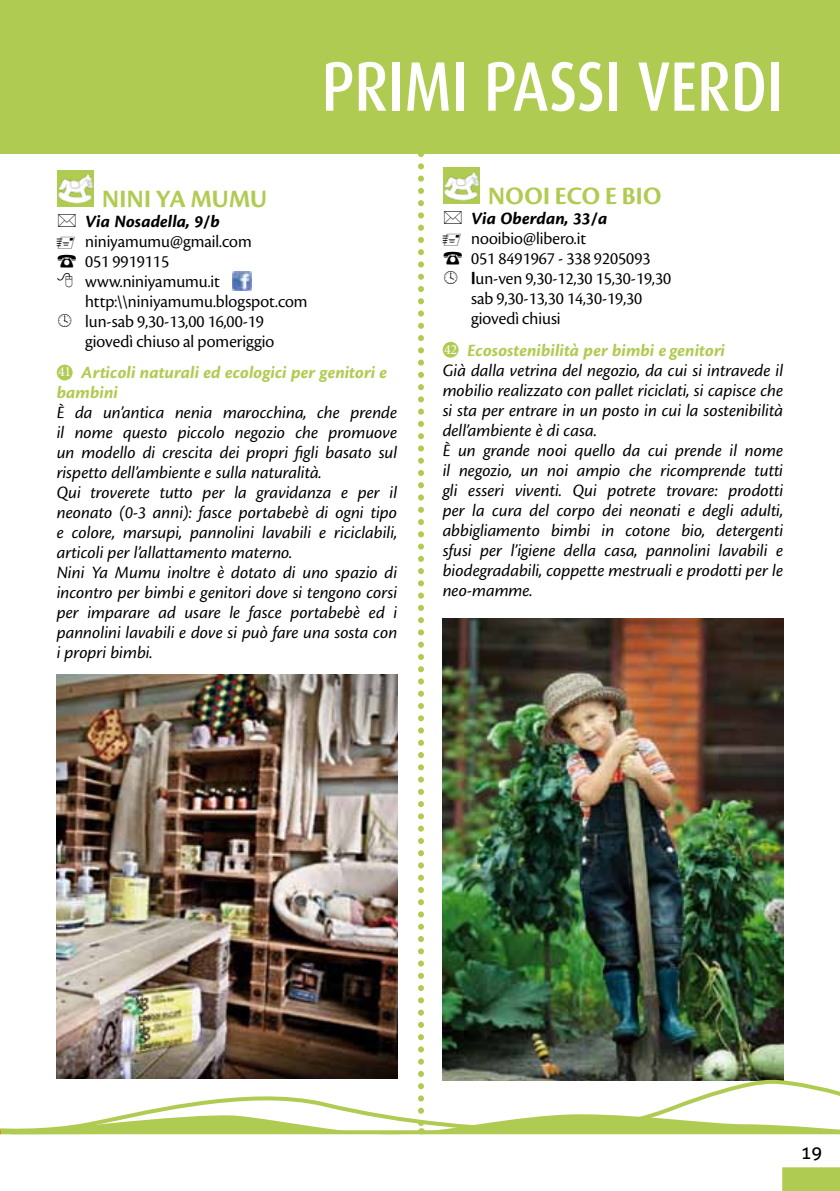
<style>
.page{position:relative;width:840px;height:1191px;background:#fff}
.page>*{position:absolute;margin:0;border:0;box-sizing:border-box;transform-origin:0 0}
.t1{font:500 70px "Dax";color:#fff;scale:.85 1}
.t2{font:26px "Cronos Pro Bold Disp";letter-spacing:.015em;color:#b0cb52}
.t3{font:italic 18px/20px "Cronos Pro";letter-spacing:-.005em;color:#000}
.t4{font:18px "Cronos Pro Disp";color:#000}
.t5{font:18px/20px "Cronos Pro Bold Capt It";color:#b0cb52}
.t6{font:18px "Cronos Pro Bold Capt It";color:#000}
.t7{font:18px "Aller";color:#000}
.s1{font-family:"Minion Pro";font-size:14px;color:#fff}
.s2{font-family:"Cronos Pro Bold Disp"}
</style>
<div class="page">
<div style="left:0;top:0;width:839px;height:153px;background:#b0cb52"></div>
<svg style="left:782px;top:1167px;width:57px;height:24px"></svg>
<img style="left:0;top:154px;width:839px;height:981px">
<h1 class="t1" style="left:321px;top:47px;width:71px">PRIMI</h1>
<h1 class="t1" style="left:484px;top:47px;width:251px">PASSI VERDI</h1>
<h2 class="t2" style="left:94px;top:184px;width:175px">NINI YA MUMU</h2>
<p class="t6" style="left:85px;top:211px;width:136px">Via Nosadella, 9/b</p>
<p class="t4" style="left:85px;top:231px;width:168px">niniyamumu@gmail.com</p>
<p class="t4" style="left:57px;top:251px;width:114px">☎ 051 9919115</p>
<p class="t4" style="left:85px;top:271px;width:136px">www.niniyamumu.it</p>
<p class="t4" style="left:85px;top:291px;width:224px">http:\\niniyamumu.blogspot.com</p>
<p class="t4" style="left:85px;top:311px;width:180px">lun-sab 9,30-13,00 16,00-19</p>
<p class="t4" style="left:85px;top:331px;width:190px">giovedì chiuso al pomeriggio</p>
<p class="t5" style="left:57px;top:363px;width:332px"><span class="s1">41</span> Articoli naturali ed ecologici per genitori e bambini</p>
<p class="t3" style="left:57px;top:403px;width:342px">È da un’antica nenia marocchina, che prende il nome questo piccolo negozio che promuove un modello di crescita dei propri figli basato sul rispetto dell’ambiente e sulla naturalità.<br>Qui troverete tutto per la gravidanza e per il neonato (0-3 anni): fasce portabebè di ogni tipo e colore, marsupi, pannolini lavabili e riciclabili, articoli per l’allattamento materno.<br>Nini Ya Mumu inoltre è dotato di uno spazio di incontro per bimbi e genitori dove si tengono corsi per imparare ad usare le fasce portabebè ed i pannolini lavabili e dove si può fare una sosta con i propri bimbi.</p>
<h2 class="t2" style="left:479px;top:181px;width:183px">NOOI ECO E BIO</h2>
<p class="t6" style="left:471px;top:208px;width:138px">Via Oberdan, 33/a</p>
<p class="t4" style="left:471px;top:228px;width:116px">nooibio@libero.it</p>
<p class="t4" style="left:442px;top:248px;width:209px">☎ 051 8491967 - 338 9205093</p>
<p class="t4" style="left:471px;top:268px;width:201px"><span class="s2">L</span>un-ven 9,30-12,30 15,30-19,30</p>
<p class="t4" style="left:471px;top:288px;width:173px">sab 9,30-13,30 14,30-19,30</p>
<p class="t4" style="left:471px;top:308px;width:91px">giovedì chiusi</p>
<p class="t5" style="left:444px;top:340px;width:282px"><span class="s1">42</span> Ecosostenibilità per bimbi e genitori</p>
<p class="t3" style="left:442px;top:360px;width:342px">Già dalla vetrina del negozio, da cui si intravede il mobilio realizzato con pallet riciclati, si capisce che si sta per entrare in un posto in cui la sostenibilità dell’ambiente è di casa.<br>È un grande nooi quello da cui prende il nome il negozio, un noi ampio che ricomprende tutti gli esseri viventi. Qui potrete trovare: prodotti per la cura del corpo dei neonati e degli adulti, abbigliamento bimbi in cotone bio, detergenti sfusi per l’igiene della casa, pannolini lavabili e biodegradabili, coppette mestruali e prodotti per le neo-mamme.</p>
<p class="t7" style="left:800px;top:1141px;width:23px">19</p>
</div>
